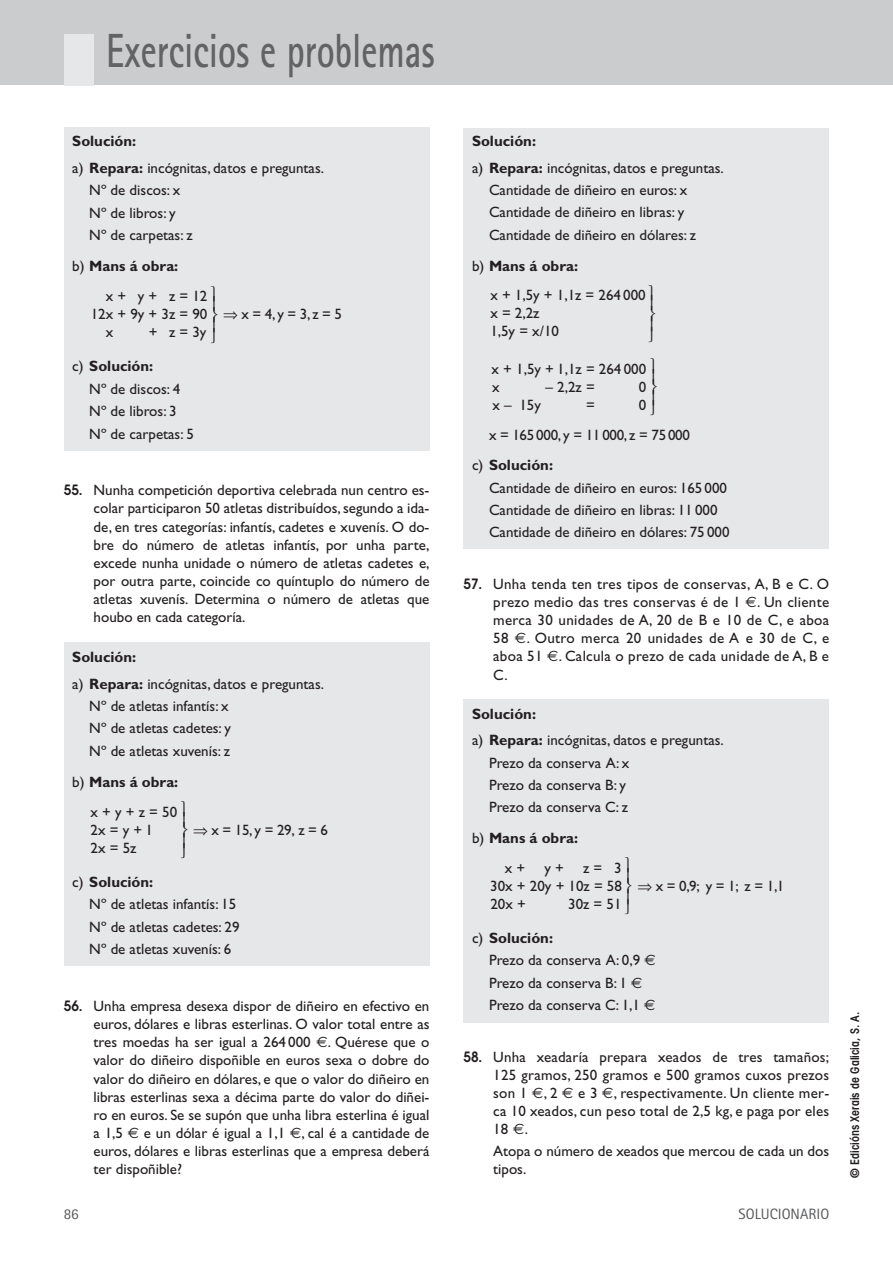
<style>
.page{position:relative;width:893px;height:1263px;background:#fff}
.page>*{position:absolute;margin:0;border:0;box-sizing:border-box;transform-origin:0 0}
.t1{font:700 48px "Rotis Sans Serif";color:#636366;scale:.75 1}
.t2{font:15px/18px "Gill Sans";color:#231f20}
.t3{font:700 15px "Gill Sans";color:#231f20}
.t4{font:15px/30.8px "Gill Sans";letter-spacing:-.02em;color:#231f20}
.t5{font:15px "Rotis Sans Serif";color:#57585a}
.t6{font:600 condensed 12px "Avant Garde";color:#231f20}
.s1{font-weight:700}
.s2{font-weight:400}
.s3{font-family:"Anaya Math 1"}
.s4{font-family:"Avant Garde";font-weight:600;font-size:14.1px}
.s5{font-family:"Euro Sans"}
</style>
<div class="page">
<div style="left:0;top:0;width:893px;height:85px;background:#cbccce"></div>
<div style="left:64px;top:34px;width:30px;height:51px;background:#e6e7e9"></div>
<div style="left:64px;top:128px;width:365px;height:323px;background:#e6e7e9"></div>
<div style="left:463px;top:128px;width:366px;height:421px;background:#e6e7e9"></div>
<div style="left:463px;top:699px;width:366px;height:324px;background:#e6e7e9"></div>
<div style="left:64px;top:642px;width:365px;height:323px;background:#e6e7e9"></div>
<h1 class="t1" style="left:106px;top:34px;width:439px">Exercicios e problemas</h1>
<p class="t2" style="left:72px;top:129px;width:253px;line-height:26.7px"><span class="s1">Solución:<br></span>a) <span class="s1">Repara:</span> incógnitas, datos e preguntas.</p>
<p class="t2" style="left:89px;top:181px;width:105px;line-height:22.5px">Nº de discos: x<br>Nº de libros: y<br>Nº de carpetas: z</p>
<p class="t3" style="left:72px;top:261px;width:108px"><span class="s2">b)</span> Mans á obra:</p>
<p class="t2" style="left:223px;top:307px;width:120px"><span class="s3">ò</span>x=4,y=3,z=5</p>
<p class="t2" style="left:89px;top:357px;width:106px;line-height:22.5px;text-indent:-17px">c) <span class="s1">Solución:<br></span>Nº de discos: 4<br>Nº de libros: 3<br>Nº de carpetas: 5</p>
<p class="t2" style="left:106px;top:288px;width:103px">x+ y+ z=12</p>
<p class="t2" style="left:91px;top:306px;width:118px">12x+9y+3z=90</p>
<p class="t2" style="left:106px;top:324px;width:9px">x</p>
<p class="t2" style="left:149px;top:324px;width:59px">+ z=3y</p>
<p class="t2" style="left:94px;top:482px;width:337px;text-align:justify;text-indent:-30px"><span class="s4">55.</span> Nunha competición deportiva celebrada nun centro es&shy;colar participaron 50 atletas distribuídos, segundo a ida&shy;de, en tres categorías: infantís, cadetes e xuvenís. O do&shy;bre do número de atletas infantís, por unha parte, excede nunha unidade o número de atletas cadetes e, por outra parte, coincide co quíntuplo do número de atletas xuvenís. Determina o número de atletas que houbo en cada categoría.</p>
<p class="t2" style="left:72px;top:645px;width:253px;line-height:26.7px"><span class="s1">Solución:<br></span>a) <span class="s1">Repara:</span> incógnitas, datos e preguntas.</p>
<p class="t2" style="left:89px;top:696px;width:143px;line-height:22.5px">Nº de atletas infantís: x<br>Nº de atletas cadetes: y<br>Nº de atletas xuvenís: z</p>
<p class="t3" style="left:72px;top:776px;width:108px"><span class="s2">b)</span> Mans á obra:</p>
<p class="t2" style="left:193px;top:822px;width:136px"><span class="s3">ò</span>x=15,y=29,z=6</p>
<p class="t2" style="left:89px;top:872px;width:152px;line-height:22.5px;text-indent:-17px">c) <span class="s1">Solución:<br></span>Nº de atletas infantís: 15<br>Nº de atletas cadetes: 29<br>Nº de atletas xuvenís: 6</p>
<p class="t2" style="left:91px;top:804px;width:88px">x+y+z=50<br>2x=y+1<br>2x = 5z</p>
<p class="t2" style="left:94px;top:998px;width:337px;text-align:justify;text-indent:-30px"><span class="s4">56.</span> Unha empresa desexa dispor de diñeiro en efectivo en euros, dólares e libras esterlinas. O valor total entre as tres moedas ha ser igual a 264 000 <span class="s5">€</span>. Quérese que o valor do diñeiro dispoñible en euros sexa o dobre do valor do diñeiro en dólares, e que o valor do diñeiro en libras esterlinas sexa a décima parte do valor do diñei&shy;ro en euros. Se se supón que unha libra esterlina é igual a 1,5 <span class="s5">€</span> e un dólar é igual a 1,1 <span class="s5">€</span>, cal é a cantidade de euros, dólares e libras esterlinas que a empresa deberá ter dispoñible?</p>
<p class="t2" style="left:472px;top:129px;width:253px;line-height:26.5px"><span class="s1">Solución:<br></span>a) <span class="s1">Repara:</span> incógnitas, datos e preguntas.</p>
<p class="t2" style="left:489px;top:180px;width:209px;line-height:22.4px">Cantidade de diñeiro en euros: x<br>Cantidade de diñeiro en libras: y<br>Cantidade de diñeiro en dólares: z</p>
<p class="t3" style="left:472px;top:260px;width:108px"><span class="s2">b)</span> Mans á obra:</p>
<p class="t2" style="left:490px;top:288px;width:157px">x + 1,5y + 1,1z = 264 000 x = 2,2z<br>1,5y = x/10</p>
<p class="t2" style="left:492px;top:361px;width:156px">x + 1,5y + 1,1z = 264 000 x</p>
<p class="t2" style="left:546px;top:379px;width:51px">– 2,2z =</p>
<p class="t2" style="left:639px;top:379px;width:9px">0</p>
<p class="t2" style="left:493px;top:397px;width:50px">x – 15y</p>
<p class="t2" style="left:586px;top:397px;width:10px">=</p>
<p class="t2" style="left:639px;top:397px;width:9px">0</p>
<p class="t4" style="left:472px;top:420px;width:219px;text-indent:17px">x = 165000,y = 11000,z = 75000 c) <span class="s1">Solución:</span></p>
<p class="t2" style="left:489px;top:478px;width:242px;line-height:22.4px">Cantidade de diñeiro en euros: 165 000<br>Cantidade de diñeiro en libras: 11 000<br>Cantidade de diñeiro en dólares: 75 000</p>
<p class="t2" style="left:493px;top:577px;width:337px;text-align:justify;text-indent:-30px"><span class="s4">57.</span> Unha tenda ten tres tipos de conservas, A, B e C. O prezo medio das tres conservas é de 1 <span class="s5">€</span>. Un cliente merca 30 unidades de A, 20 de B e 10 de C, e aboa 58 <span class="s5">€</span>. Outro merca 20 unidades de A e 30 de C, e aboa 51 <span class="s5">€</span>. Calcula o prezo de cada unidade de A, B e C.</p>
<p class="t2" style="left:472px;top:702px;width:253px;line-height:26.5px"><span class="s1">Solución:<br></span>a) <span class="s1">Repara:</span> incógnitas, datos e preguntas.</p>
<p class="t2" style="left:489px;top:753px;width:142px;line-height:22.4px">Prezo da conserva A: x<br>Prezo da conserva B: y<br>Prezo da conserva C: z</p>
<p class="t3" style="left:472px;top:832px;width:108px"><span class="s2">b)</span> Mans á obra:</p>
<p class="t2" style="left:637px;top:878px;width:148px"><span class="s3">ò</span>x=0,9; y=1; z=1,1</p>
<p class="t2" style="left:489px;top:928px;width:168px;line-height:22.4px;text-indent:-17px">c) <span class="s1">Solución:<br></span>Prezo da conserva A: 0,9 <span class="s5">€<br></span>Prezo da conserva B: 1 <span class="s5">€<br></span>Prezo da conserva C: 1,1 <span class="s5">€</span></p>
<p class="t2" style="left:493px;top:1049px;width:337px;text-align:justify;text-indent:-30px"><span class="s4">58.</span> Unha xeadaría prepara xeados de tres tamaños; 125 gramos, 250 gramos e 500 gramos cuxos prezos son 1 <span class="s5">€</span>, 2 <span class="s5">€</span> e 3 <span class="s5">€</span>, respectivamente. Un cliente mer&shy;ca 10 xeados, cun peso total de 2,5 kg, e paga por eles 18 <span class="s5">€</span>.</p>
<p class="t2" style="left:493px;top:1144px;width:337px">Atopa o número de xeados que mercou de cada un dos tipos.</p>
<p class="t2" style="left:490px;top:860px;width:133px;text-align:justify;text-indent:93px">z= 3<br>30x + 20y + 10z = 58<br>20x +</p>
<p class="t2" style="left:505px;top:860px;width:22px">x +</p>
<p class="t2" style="left:544px;top:860px;width:21px">y +</p>
<p class="t2" style="left:568px;top:896px;width:55px">30z = 51</p>
<p class="t5" style="left:64px;top:1209px;width:16px">86</p>
<p class="t5" style="left:739px;top:1209px;width:92px">SOLUCIONARIO</p>
<p class="t6" style="left:850px;top:1178px;width:168px;rotate:-90deg">© Edicións Xerais de Galicia, S. A.</p>
</div>
